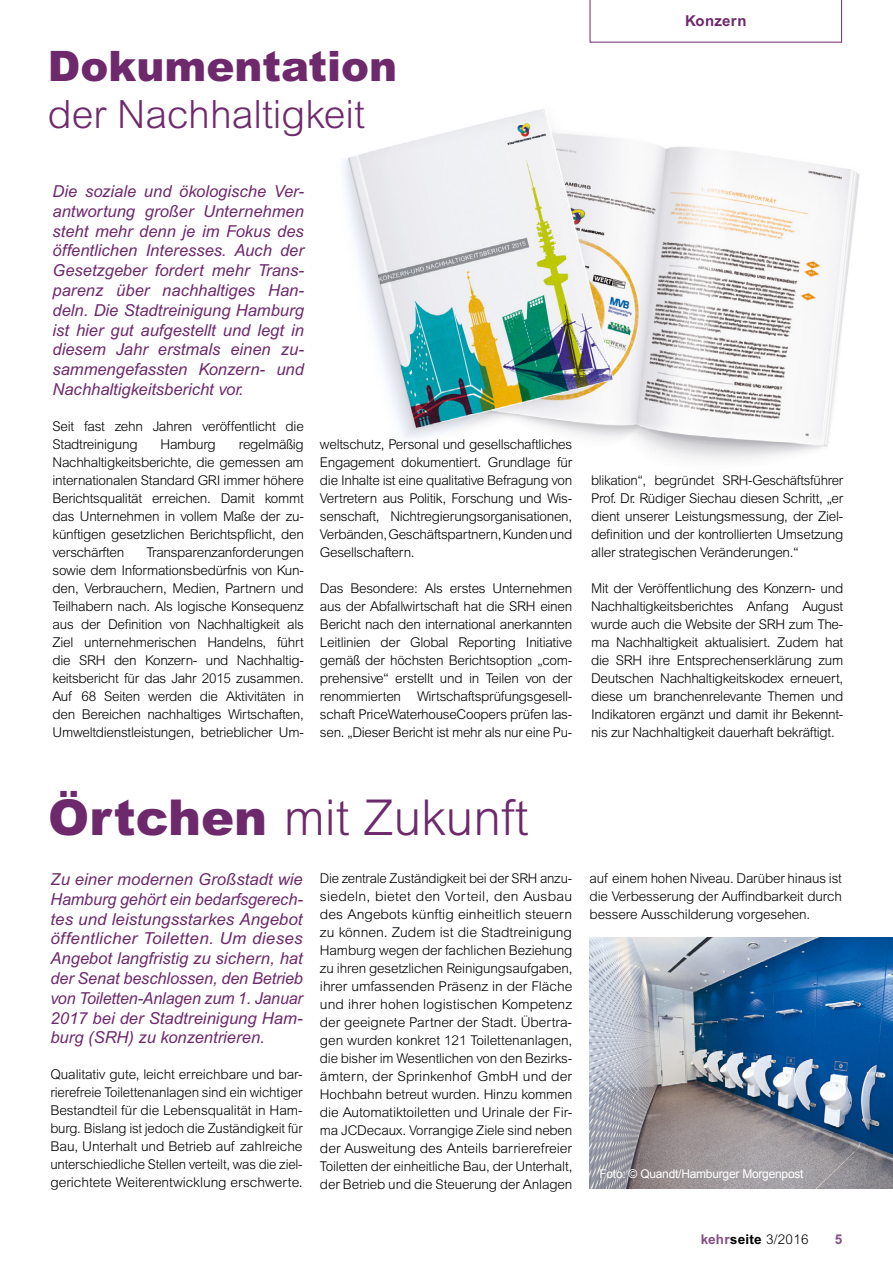
<style>
.page{position:relative;width:893px;height:1263px;background:#fff}
.page>*{position:absolute;margin:0;border:0;box-sizing:border-box;transform-origin:0 0}
.t1{font:300 49.5px "Arial";color:#6e296d}
.t2{font:900 42px "Arial";color:#6e296d}
.t3{font:300 39px "Arial";color:#6e296d}
.t4{font:italic 16.5px/19.8px "Arial";color:#6e296d;text-align:justify}
.t5{font:700 15px "Arial";letter-spacing:.02em;color:#6e296d}
.t6{font:300 13.5px/18px "Arial";letter-spacing:-.02em;color:#000;text-align:justify}
.t7{font:700 13.5px "Arial";color:#854e86}
.t8{font:12px "Arial";letter-spacing:-.02em;color:#fff}
.s1{font-weight:900}
.s2{font-weight:700;color:#854e86}
.s3{font-weight:700}
</style>
<div class="page">
<img style="left:344px;top:109px;width:516px;height:352px">
<img style="left:590px;top:938px;width:303px;height:250px">
<svg style="left:590px;top:0;width:252px;height:43px"></svg>
<h2 class="t2" style="left:48px;top:40px;width:351px">Dokumentation</h2>
<h3 class="t3" style="left:48px;top:92px;width:319px">der Nachhaltigkeit</h3>
<p class="t5" style="left:685px;top:11px;width:63px">Konzern</p>
<p class="t4" style="left:53px;top:181px;width:253px">Die soziale und ökologische Ver&shy;antwortung großer Unternehmen steht mehr denn je im Fokus des öffentlichen Interesses. Auch der Gesetzgeber fordert mehr Trans&shy;parenz über nachhaltiges Han&shy;deln. Die Stadtreinigung Hamburg ist hier gut aufgestellt und legt in diesem Jahr erstmals einen zu&shy;sammengefassten Konzern- und Nachhaltigkeitsbericht vor.</p>
<p class="t6" style="left:53px;top:417px;width:253px">Seit fast zehn Jahren veröffentlicht die<br>Stadtreinigung</p>
<p class="t6" style="left:53px;top:435px;width:253px;text-indent:186px">regelmäßig Nachhaltigkeitsberichte, die gemessen am internationalen Standard GRI immer höhere Berichtsqualität erreichen. Damit kommt das Unternehmen in vollem Maße der zu&shy;künftigen gesetzlichen Berichtspflicht, den verschärften</p>
<p class="t6" style="left:161px;top:435px;width:57px">Hamburg</p>
<p class="t6" style="left:53px;top:543px;width:253px;text-indent:94px">Transparenzanforderungen sowie dem Informationsbedürfnis von Kun&shy;den, Verbrauchern, Medien, Partnern und Teilhabern nach. Als logische Konsequenz aus der Definition von Nachhaltigkeit als Ziel unternehmerischen Handelns, führt die SRH den Konzern- und Nachhaltig&shy;keitsbericht für das Jahr 2015 zusammen.<br>Auf 68 Seiten werden die Aktivitäten in den Bereichen nachhaltiges Wirtschaften, Umweltdienstleistungen, betrieblicher Um-</p>
<p class="t6" style="left:320px;top:435px;width:254px">weltschutz, Personal und gesellschaftliches Engagement dokumentiert. Grundlage für die Inhalte ist eine qualitative Befragung von Vertretern aus Politik, Forschung und Wis&shy;senschaft, Nichtregierungsorganisationen, Verbänden, Geschäftspartnern, Kunden und Gesellschaftern.</p>
<p class="t6" style="left:320px;top:579px;width:254px">Das Besondere: Als erstes Unternehmen aus der Abfallwirtschaft hat die SRH einen Bericht nach den international anerkannten Leitlinien der Global Reporting Initiative gemäß der höchsten Berichtsoption „com&shy;prehensive“ erstellt und in Teilen von der renommierten Wirtschaftsprüfungsgesell&shy;schaft PriceWaterhouseCoopers prüfen las&shy;sen. „Dieser Bericht ist mehr als nur eine Pu-</p>
<p class="t6" style="left:591px;top:471px;width:254px">blikation“, begründet SRH-Geschäftsführer Prof. Dr. Rüdiger Siechau diesen Schritt, „er dient unserer Leistungsmessung, der Ziel&shy;definition und der kontrollierten Umsetzung aller strategischen Veränderungen.“</p>
<p class="t6" style="left:591px;top:579px;width:254px">Mit der Veröffentlichung des Konzern- und Nachhaltigkeitsberichtes Anfang August wurde auch die Website der SRH zum The&shy;ma Nachhaltigkeit aktualisiert. Zudem hat die SRH ihre Entsprechenserklärung zum Deutschen Nachhaltigkeitskodex erneuert, diese um branchenrelevante Themen und Indikatoren ergänzt und damit ihr Bekennt&shy;nis zur Nachhaltigkeit dauerhaft bekräftigt.</p>
<h1 class="t1" style="left:48px;top:789px;width:482px"><span class="s1">Örtchen</span> mit Zukunft</h1>
<p class="t4" style="left:50px;top:869px;width:254px">Zu einer modernen Großstadt wie Hamburg gehört ein bedarfsgerech&shy;tes und leistungsstarkes Angebot öffentlicher Toiletten. Um dieses Angebot langfristig zu sichern, hat der Senat beschlossen, den Betrieb von Toiletten-Anlagen zum 1. Januar 2017 bei der Stadtreinigung Ham&shy;burg (SRH) zu konzentrieren.</p>
<p class="t6" style="left:50px;top:1065px;width:254px">Qualitativ gute, leicht erreichbare und bar&shy;rierefreie Toilettenanlagen sind ein wichtiger Bestandteil für die Lebensqualität in Ham&shy;burg. Bislang ist jedoch die Zuständigkeit für Bau, Unterhalt und Betrieb auf zahlreiche unterschiedliche Stellen verteilt, was die ziel&shy;gerichtete Weiterentwicklung erschwerte.</p>
<p class="t6" style="left:320px;top:869px;width:254px">Die zentrale Zuständigkeit bei der SRH anzu&shy;siedeln, bietet den Vorteil, den Ausbau des Angebots künftig einheitlich steuern zu können. Zudem ist die Stadtreinigung Hamburg wegen der fachlichen Beziehung zu ihren gesetzlichen Reinigungsaufgaben, ihrer umfassenden Präsenz in der Fläche und ihrer hohen logistischen Kompetenz der geeignete Partner der Stadt. Übertra&shy;gen wurden konkret 121 Toilettenanlagen, die bisher im Wesentlichen von den Bezirks&shy;ämtern, der Sprinkenhof GmbH und der Hochbahn betreut wurden. Hinzu kommen die Automatiktoiletten und Urinale der Fir&shy;ma JCDecaux. Vorrangige Ziele sind neben der Ausweitung des Anteils barrierefreier Toiletten der einheitliche Bau, der Unterhalt, der Betrieb und die Steuerung der Anlagen</p>
<p class="t6" style="left:590px;top:869px;width:254px">auf einem hohen Niveau. Darüber hinaus ist die Verbesserung der Auffindbarkeit durch bessere Ausschilderung vorgesehen.</p>
<p class="t8" style="left:599px;top:1166px;width:206px">Foto: © Quandt/Hamburger Morgenpost</p>
<p class="t6" style="left:701px;top:1230px;width:109px"><span class="s2">kehr</span><span class="s3">seite</span> 3/2016</p>
<p class="t7" style="left:835px;top:1231px;width:9px">5</p>
</div>
